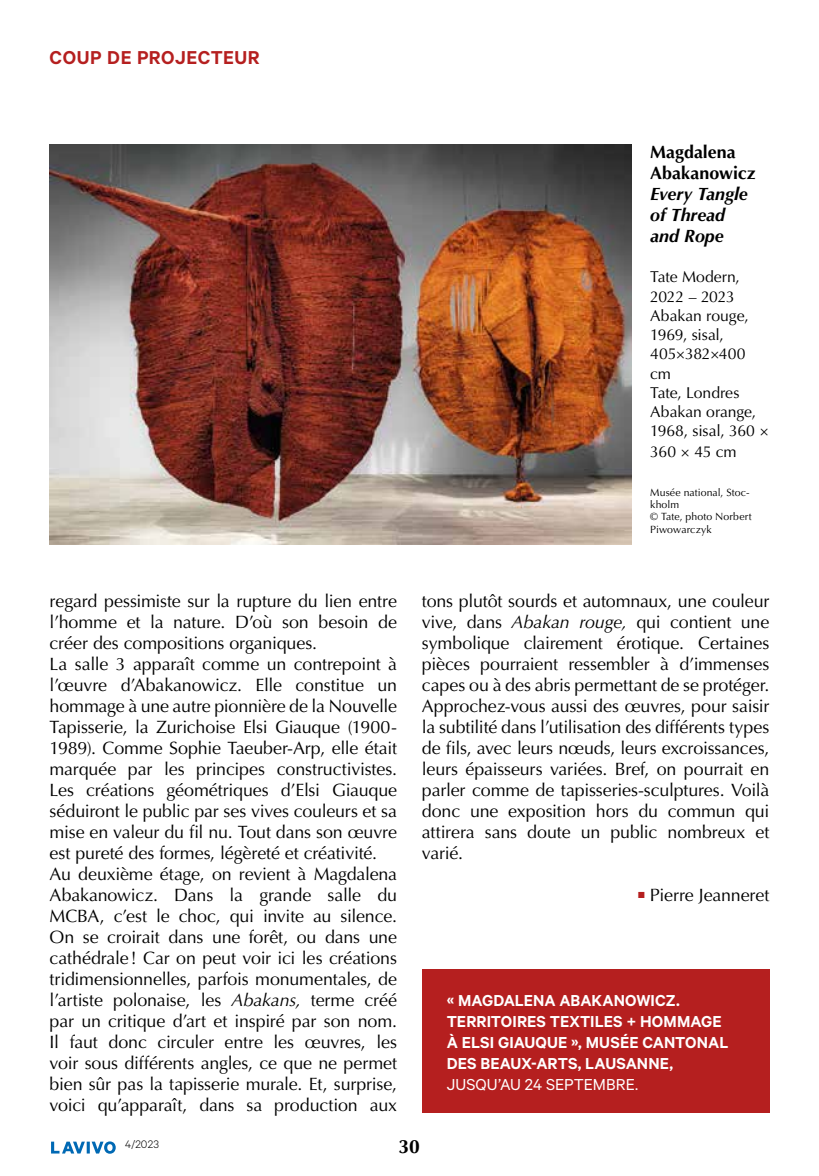
<style>
.page{position:relative;width:819px;height:1176px;background:#fff}
.page>*{position:absolute;margin:0;border:0;box-sizing:border-box;transform-origin:0 0}
.t1{font:600 21px "Calibre";letter-spacing:.025em;color:#b51f1f}
.t2{font:700 19.25px "Optima LT Std";color:#000}
.t3{font:17.85px/21px "Optima LT Std";letter-spacing:-.01em;color:#000}
.t4{font:600 17.85px/21px "Calibre";letter-spacing:.005em;color:#fff}
.t5{font:italic 700 17.85px/21px "Optima LT Std";letter-spacing:-.005em;color:#000}
.t6{font:17.85px "Calibre";color:#fff}
.t7{font:700 17.85px/21px "Optima LT Std";letter-spacing:.005em;color:#000}
.t8{font:15.75px/19.2px "Optima LT Std";letter-spacing:-.01em;color:#000}
.t9{font:300 12.25px "Calibre";color:#000}
.t10{font:10.5px/12.2px "Optima LT Std";letter-spacing:.01em;color:#000}
.s1{font-style:italic}
</style>
<div class="page">
<svg style="left:51px;top:1141px;width:65px;height:12px"></svg>
<div style="left:422px;top:969px;width:347px;height:143px;background:#b51f1f"></div>
<img style="left:50px;top:145px;width:582px;height:399px">
<p class="t1" style="left:50px;top:45px;width:211px">COUP DE PROJECTEUR</p>
<p class="t3" style="left:50px;top:591px;width:349px">regard pessimiste sur la rupture du lien entre l’homme et la nature. D’où son besoin de créer des compositions organiques.<br>La salle 3 apparaît comme un contrepoint à l’œuvre d’Abakanowicz. Elle constitue un hommage à une autre pionnière de la Nouvelle Tapisserie, la Zurichoise Elsi Giauque (1900- 1989). Comme Sophie Taeuber-Arp, elle était marquée par les principes constructivistes.<br>Les créations géométriques d’Elsi Giauque séduiront le public par ses vives couleurs et sa mise en valeur du fil nu. Tout dans son œuvre est pureté des formes, légèreté et créativité.<br>Au deuxième étage, on revient à Magdalena Abakanowicz. Dans la grande salle du MCBA, c’est le choc, qui invite au silence.<br>On se croirait dans une forêt, ou dans une cathédrale ! Car on peut voir ici les créations tridimensionnelles, parfois monumentales, de l’artiste polonaise, les <span class="s1">Abakans,</span> terme créé par un critique d’art et inspiré par son nom.<br>Il faut donc circuler entre les œuvres, les voir sous différents angles, ce que ne permet bien sûr pas la tapisserie murale. Et, surprise, voici qu’apparaît, dans sa production aux</p>
<p class="t7" style="left:650px;top:142px;width:107px">Magdalena<br>Abakanowicz</p>
<p class="t5" style="left:650px;top:183px;width:99px">Every Tangle of Thread and Rope</p>
<p class="t8" style="left:650px;top:267px;width:120px">Tate Modern,<br>2022 – 2023<br>Abakan rouge,<br>1969, sisal,<br>405×382×400 cm<br>Tate, Londres<br>Abakan orange,<br>1968, sisal, 360 ×</p>
<p class="t8" style="left:650px;top:442px;width:88px">360 × 45 cm</p>
<p class="t10" style="left:650px;top:486px;width:103px">Musée national, Stoc&shy;kholm<br>© Tate, photo Norbert<br>Piwowarczyk</p>
<p class="t3" style="left:422px;top:591px;width:349px;text-align:justify">tons plutôt sourds et automnaux, une couleur vive, dans <span class="s1">Abakan rouge,</span> qui contient une symbolique clairement érotique. Certaines pièces pourraient ressembler à d’immenses capes ou à des abris permettant de se protéger.<br>Approchez-vous aussi des œuvres, pour saisir la subtilité dans l’utilisation des différents types de fils, avec leurs nœuds, leurs excroissances, leurs épaisseurs variées. Bref, on pourrait en parler comme de tapisseries-sculptures. Voilà donc une exposition hors du commun qui attirera sans doute un public nombreux et varié.</p>
<p class="t3" style="left:638px;top:885px;width:132px"><sup>■</sup> Pierre Jeanneret</p>
<p class="t4" style="left:446px;top:989px;width:283px">« MAGDALENA ABAKANOWICZ.<br>TERRITOIRES TEXTILES + HOMMAGE<br>À ELSI GIAUQUE », MUSÉE CANTONAL<br>DES BEAUX-ARTS, LAUSANNE,</p>
<p class="t6" style="left:446px;top:1074px;width:193px">JUSQU’AU 24 SEPTEMBRE.</p>
<p class="t9" style="left:125px;top:1137px;width:35px">4/2023</p>
<p class="t2" style="left:398px;top:1135px;width:23px">30</p>
</div>
